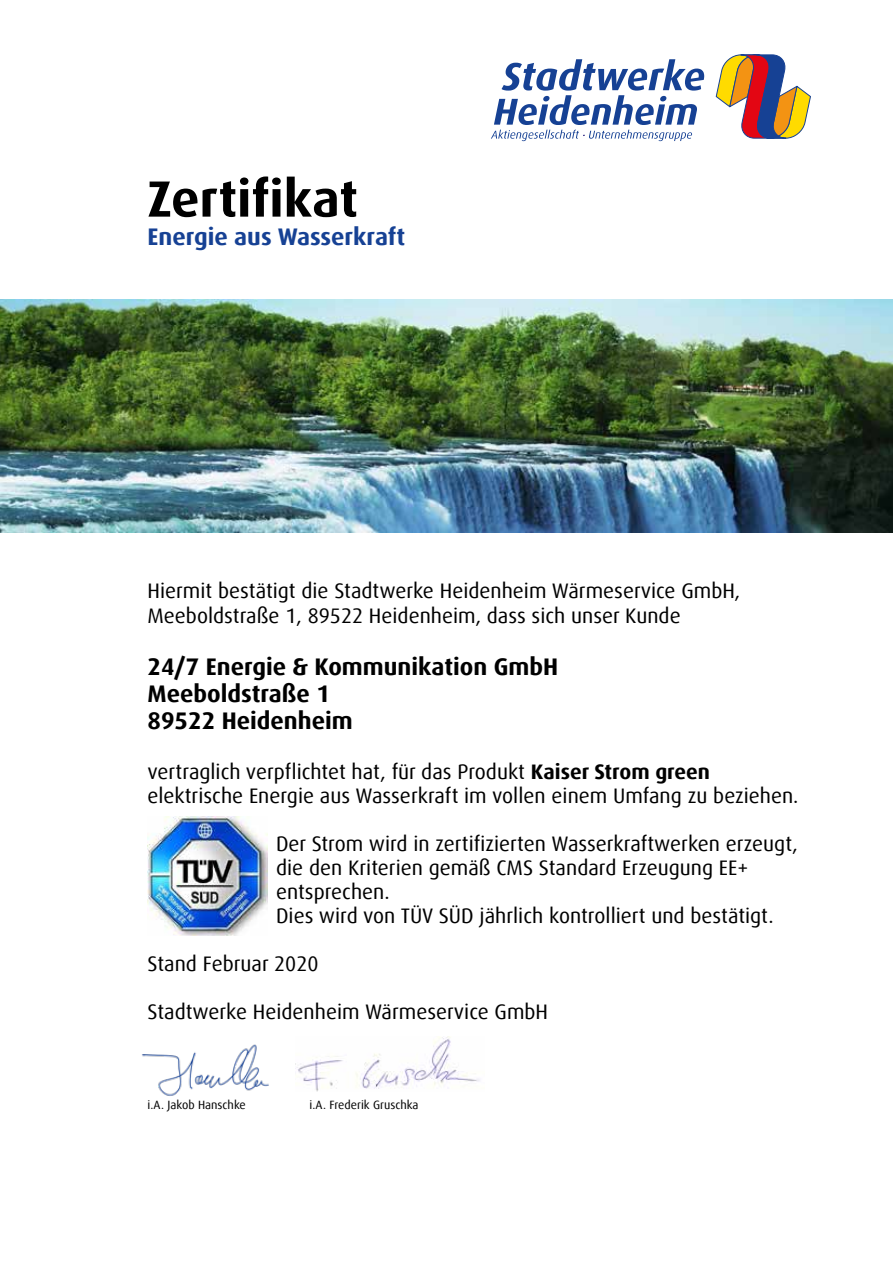
<style>
.page{position:relative;width:893px;height:1263px;background:#fff}
.page>*{position:absolute;margin:0;border:0;box-sizing:border-box;transform-origin:0 0}
.t1{font:700 51px "Dax Offc";color:#000}
.t2{font:700 24px/27px "Dax Offc";color:#000}
.t3{font:700 24px "Dax Offc";color:#164194}
.t4{font:21px/24px "Dax Offc";color:#000}
.t5{font:12px "Dax Offc";color:#000}
.s1{font-weight:700}
</style>
<div class="page">
<svg style="left:491px;top:59px;width:213px;height:82px"></svg>
<svg style="left:716px;top:54px;width:95px;height:85px"></svg>
<img style="left:148px;top:816px;width:120px;height:119px">
<img style="left:0;top:299px;width:893px;height:233px">
<img style="left:295px;top:1036px;width:185px;height:55px">
<img style="left:142px;top:1044px;width:127px;height:52px">
<h1 class="t1" style="left:148px;top:166px;width:212px">Zertifikat</h1>
<p class="t3" style="left:148px;top:222px;width:259px">Energie aus Wasserkraft</p>
<p class="t4" style="left:148px;top:578px;width:594px;line-height:25.2px">Hiermit bestätigt die Stadtwerke Heidenheim Wärmeservice GmbH,<br>Meeboldstraße 1, 89522 Heidenheim, dass sich unser Kunde</p>
<p class="t2" style="left:148px;top:654px;width:412px">24/7 Energie &amp; Kommunikation GmbH<br>Meeboldstraße 1<br>89522 Heidenheim</p>
<p class="t4" style="left:148px;top:759px;width:652px">vertraglich verpflichtet hat, für das Produkt <span class="s1">Kaiser Strom green </span>elektrische Energie aus Wasserkraft im vollen einem Umfang zu beziehen.</p>
<p class="t4" style="left:276px;top:831px;width:523px">Der Strom wird in zertifizierten Wasserkraftwerken erzeugt, die den Kriterien gemäß CMS Standard Erzeugung EE+ entsprechen.<br>Dies wird von TÜV SÜD jährlich kontrolliert und bestätigt.</p>
<p class="t4" style="left:148px;top:951px;width:172px">Stand Februar 2020</p>
<p class="t4" style="left:148px;top:1000px;width:402px">Stadtwerke Heidenheim Wärmeservice GmbH</p>
<p class="t5" style="left:148px;top:1097px;width:100px">i.A. Jakob Hanschke</p>
<p class="t5" style="left:310px;top:1097px;width:111px">i.A. Frederik Gruschka</p>
</div>
